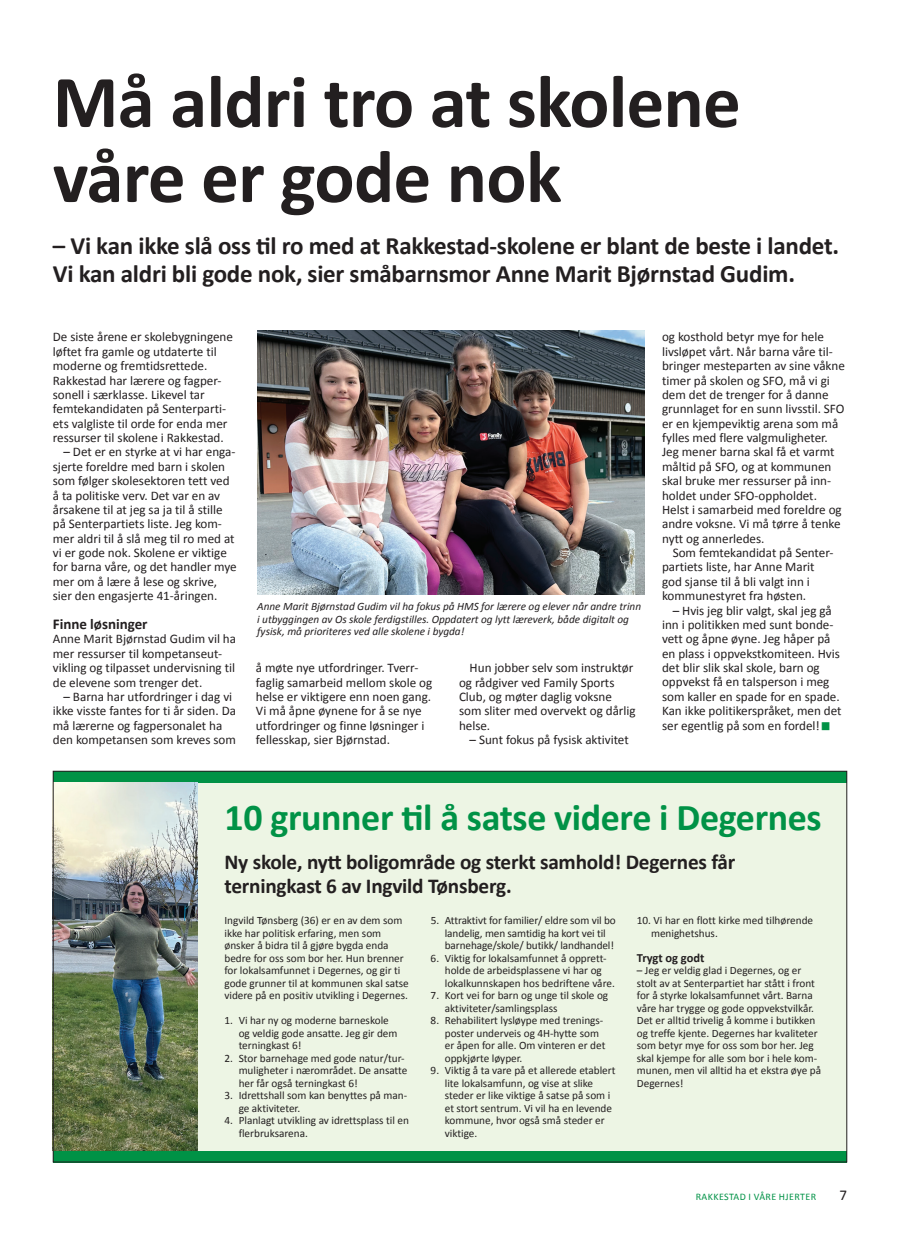
<style>
.page{position:relative;width:900px;height:1240px;background:#fff}
.page>*{position:absolute;margin:0;border:0;box-sizing:border-box;transform-origin:0 0}
.t1{font:700 75px/75px "Calibri";letter-spacing:-.01em;color:#231f20}
.t2{font:700 38px "Calibri";letter-spacing:-.01em;color:#009246}
.t3{font:33.75px "Calibri";color:#009246}
.t4{font:700 25px/27.5px "Calibri";letter-spacing:-.01em;color:#231f20}
.t5{font:700 21.25px/23.8px "Calibri";letter-spacing:-.01em;color:#231f20}
.t6{font:700 15px "Calibri";color:#231f20}
.t7{font:15px "Calibri";color:#231f20}
.t8{font:13.12px/14.4px "Calibri";color:#231f20}
.t9{font:700 12.5px "Calibri";letter-spacing:-.005em;color:#231f20}
.t10{font:11.25px/12.5px "Calibri";color:#231f20}
.t11{font:italic 11.25px/12.5px "Calibri";color:#231f20}
.t12{font:10px "Calibri";letter-spacing:.04em;color:#009246}
</style>
<div class="page">
<div style="left:186px;top:773px;width:660px;height:383px;background:#edf5e4"></div>
<div style="left:53px;top:771px;width:794px;height:11px;background:#009246"></div>
<div style="left:53px;top:1150px;width:793px;height:12px;background:#009246"></div>
<img style="left:257px;top:330px;width:387px;height:264px">
<img style="left:55px;top:782px;width:143px;height:368px">
<h1 class="t1" style="left:53px;top:64px;width:689px">Må aldri tro at skolene våre er gode nok</h1>
<h3 class="t4" style="left:53px;top:232px;width:787px">– Vi kan ikke slå oss til ro med at Rakkestad-skolene er blant de beste i landet.<br>Vi kan aldri bli gode nok, sier småbarnsmor Anne Marit Bjørnstad Gudim.</h3>
<p class="t8" style="left:53px;top:330px;width:182px">De siste årene er skolebygningene løftet fra gamle og utdaterte til moderne og fremtidsrettede.<br>Rakkestad har lærere og fagper&shy;sonell i særklasse. Likevel tar femtekandidaten på Senterparti&shy;ets valgliste til orde for enda mer ressurser til skolene i Rakkestad.</p>
<p class="t8" style="left:53px;top:445px;width:185px;text-indent:11px">– Det er en styrke at vi har enga&shy;sjerte foreldre med barn i skolen som følger skolesektoren tett ved å ta politiske verv. Det var en av årsakene til at jeg sa ja til å stille på Senterpartiets liste. Jeg kom&shy;mer aldri til å slå meg til ro med at vi er gode nok. Skolene er viktige for barna våre, og det handler mye mer om å lære å lese og skrive, sier den engasjerte 41-åringen.</p>
<p class="t6" style="left:53px;top:614px;width:96px">Finne løsninger</p>
<p class="t8" style="left:53px;top:632px;width:185px">Anne Marit Bjørnstad Gudim vil ha mer ressurser til kompetanseut&shy;vikling og tilpasset undervisning til de elevene som trenger det.</p>
<p class="t8" style="left:53px;top:689px;width:185px;text-indent:11px">– Barna har utfordringer i dag vi ikke visste fantes for ti år siden. Da må lærerne og fagpersonalet ha den kompetansen som kreves som</p>
<p class="t11" style="left:257px;top:600px;width:385px">Anne Marit Bjørnstad Gudim vil ha fokus på HMS for lærere og elever når andre trinn i utbyggingen av Os skole ferdigstilles. Oppdatert og lytt læreverk, både digitalt og fysisk, må prioriteres ved alle skolene i bygda!</p>
<p class="t8" style="left:256px;top:660px;width:178px">å møte nye utfordringer. Tverr&shy;faglig samarbeid mellom skole og helse er viktigere enn noen gang.<br>Vi må åpne øynene for å se nye utfordringer og finne løsninger i fellesskap, sier Bjørnstad.</p>
<p class="t8" style="left:459px;top:660px;width:178px;text-indent:11px">Hun jobber selv som instruktør og rådgiver ved Family Sports<br>Club, og møter daglig voksne som sliter med overvekt og dårlig helse.</p>
<p class="t8" style="left:469px;top:732px;width:161px">– Sunt fokus på fysisk aktivitet</p>
<p class="t8" style="left:662px;top:330px;width:184px">og kosthold betyr mye for hele livsløpet vårt. Når barna våre til&shy;bringer mesteparten av sine våkne timer på skolen og SFO, må vi gi dem det de trenger for å danne grunnlaget for en sunn livsstil. SFO er en kjempeviktig arena som må fylles med flere valgmuligheter.<br>Jeg mener barna skal få et varmt måltid på SFO, og at kommunen skal bruke mer ressurser på inn&shy;holdet under SFO-oppholdet.<br>Helst i samarbeid med foreldre og andre voksne. Vi må tørre å tenke nytt og annerledes.</p>
<p class="t8" style="left:662px;top:545px;width:173px;text-indent:11px">Som femtekandidat på Senter&shy;partiets liste, har Anne Marit god sjanse til å bli valgt inn i kommunestyret fra høsten.</p>
<p class="t8" style="left:662px;top:603px;width:181px;text-indent:11px">– Hvis jeg blir valgt, skal jeg gå inn i politikken med sunt bonde&shy;vett og åpne øyne. Jeg håper på en plass i oppvekstkomiteen. Hvis det blir slik skal skole, barn og oppvekst få en talsperson i meg som kaller en spade for en spade.<br>Kan ikke politikerspråket, men det ser egentlig på som en fordel!</p>
<h3 class="t3" style="left:819px;top:704px;width:13px">▪</h3>
<h2 class="t2" style="left:224px;top:793px;width:598px">10 grunner til å satse videre i Degernes</h2>
<h3 class="t5" style="left:224px;top:850px;width:512px">Ny skole, nytt boligområde og sterkt samhold! Degernes får terningkast 6 av Ingvild Tønsberg.</h3>
<p class="t10" style="left:224px;top:914px;width:186px">Ingvild Tønsberg (36) er en av dem som ikke har politisk erfaring, men som ønsker å bidra til å gjøre bygda enda bedre for oss som bor her. Hun brenner for lokalsamfunnet i Degernes, og gir ti gode grunner til at kommunen skal satse videre på en positiv utvikling i Degernes.</p>
<p class="t10" style="left:238px;top:1014px;width:160px;text-indent:-14px">1. Vi har ny og moderne barneskole og veldig gode ansatte. Jeg gir dem terningkast 6!</p>
<p class="t10" style="left:238px;top:1051px;width:170px;text-indent:-14px">2. Stor barnehage med gode natur/tur&shy;muligheter i nærområdet. De ansatte her får også terningkast 6!</p>
<p class="t10" style="left:238px;top:1089px;width:170px;text-indent:-14px">3. Idrettshall som kan benyttes på man&shy;ge aktiviteter.</p>
<p class="t10" style="left:238px;top:1114px;width:172px;text-indent:-14px">4. Planlagt utvikling av idrettsplass til en flerbruksarena.</p>
<p class="t10" style="left:445px;top:914px;width:172px;text-indent:-14px">5. Attraktivt for familier/ eldre som vil bo landelig, men samtidig ha kort vei til barnehage/skole/ butikk/ landhandel!</p>
<p class="t10" style="left:445px;top:951px;width:171px;text-indent:-14px">6. Viktig for lokalsamfunnet å opprett&shy;holde de arbeidsplassene vi har og lokalkunnskapen hos bedriftene våre.</p>
<p class="t10" style="left:445px;top:989px;width:165px;text-indent:-14px">7. Kort vei for barn og unge til skole og aktiviteter/samlingsplass</p>
<p class="t10" style="left:445px;top:1014px;width:162px;text-indent:-14px">8. Rehabilitert lysløype med trenings&shy;poster underveis og 4H-hytte som er åpen for alle. Om vinteren er det oppkjørte løyper.</p>
<p class="t10" style="left:445px;top:1064px;width:172px;text-indent:-14px">9. Viktig å ta vare på et allerede etablert lite lokalsamfunn, og vise at slike steder er like viktige å satse på som i et stort sentrum. Vi vil ha en levende kommune, hvor også små steder er viktige.</p>
<p class="t10" style="left:651px;top:914px;width:164px;text-indent:-14px">10. Vi har en flott kirke med tilhørende menighetshus.</p>
<p class="t9" style="left:636px;top:949px;width:69px">Trygt og godt</p>
<p class="t10" style="left:636px;top:964px;width:186px">– Jeg er veldig glad i Degernes, og er stolt av at Senterpartiet har stått i front for å styrke lokalsamfunnet vårt. Barna våre har trygge og gode oppvekstvilkår.<br>Det er alltid trivelig å komme i butikken og treffe kjente. Degernes har kvaliteter som betyr mye for oss som bor her. Jeg skal kjempe for alle som bor i hele kom&shy;munen, men vil alltid ha et ekstra øye på Degernes!</p>
<p class="t12" style="left:695px;top:1190px;width:122px">RAKKESTAD I VÅRE HJERTER</p>
<p class="t7" style="left:839px;top:1185px;width:9px">7</p>
</div>
